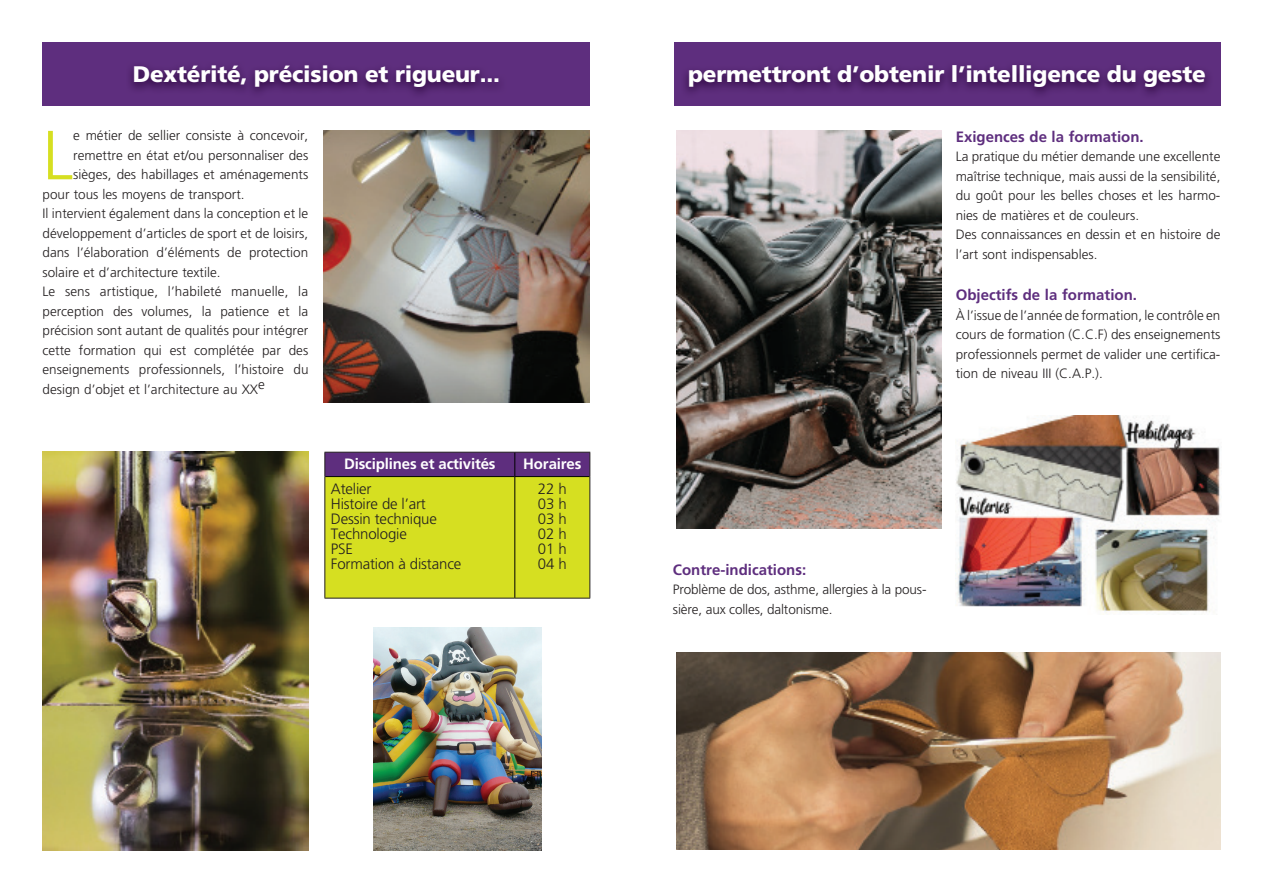
<style>
.page{position:relative;width:1263px;height:893px;background:#fff}
.page>*{position:absolute;margin:0;border:0;box-sizing:border-box;transform-origin:0 0}
.t1{font:300 69.3px "Frutiger LT Std";color:#d6df21}
.t2{font:900 22.5px "Frutiger";letter-spacing:-.01em;color:#fff}
.t3{font:300 15px/15px "Frutiger";letter-spacing:-.01em;color:#231f20}
.t4{font:700 15px "Frutiger LT Std";color:#5e2e7e}
.t5{font:700 15px "Frutiger";letter-spacing:-.01em;color:#fff}
.t6{font:300 13.5px/19.5px "Frutiger LT Std";color:#231f20}
</style>
<div class="page">
<svg style="left:43px;top:43px;width:547px;height:63px;background:#592a78"></svg>
<svg style="left:674px;top:43px;width:546px;height:63px;background:#582976"></svg>
<img style="left:955px;top:415px;width:265px;height:198px">
<img style="left:676px;top:130px;width:266px;height:399px">
<img style="left:676px;top:653px;width:544px;height:196px">
<img style="left:324px;top:131px;width:266px;height:272px">
<img style="left:43px;top:452px;width:265px;height:398px">
<hr style="left:324px;top:598px;width:191px;height:1px;background:#231f20">
<hr style="left:515px;top:598px;width:75px;height:1px;background:#231f20">
<svg style="left:324px;top:452px;width:266px;height:146px;background:#c0bf30"></svg>
<hr style="left:514px;top:477px;width:1px;height:121px;background:#000">
<hr style="left:325px;top:476px;width:190px;height:1px;background:#000">
<hr style="left:515px;top:476px;width:74px;height:1px;background:#000">
<img style="left:374px;top:627px;width:167px;height:223px">
<h2 class="t2" style="left:133px;top:60px;width:369px">Dextérité, précision et rigueur...</h2>
<h2 class="t2" style="left:688px;top:60px;width:519px">permettront d’obtenir l’intelligence du geste</h2>
<h1 class="t1" style="left:43px;top:116px;width:32px">L</h1>
<p class="t6" style="left:73px;top:126px;width:236px">e métier de sellier consiste à concevoir,</p>
<p class="t6" style="left:73px;top:146px;width:236px">remettre en état et/ou personnaliser des</p>
<p class="t6" style="left:73px;top:165px;width:236px">sièges, des habillages et aménagements</p>
<p class="t6" style="left:43px;top:185px;width:204px">pour tous les moyens de transport.</p>
<p class="t6" style="left:43px;top:204px;width:267px">Il intervient également dans la conception et le</p>
<p class="t6" style="left:43px;top:224px;width:267px">développement d’articles de sport et de loisirs,</p>
<p class="t6" style="left:43px;top:243px;width:267px">dans l’élaboration d’éléments de protection</p>
<p class="t6" style="left:43px;top:263px;width:180px">solaire et d’architecture textile.</p>
<p class="t6" style="left:43px;top:282px;width:267px">Le sens artistique, l’habileté manuelle, la</p>
<p class="t6" style="left:43px;top:302px;width:267px">perception des volumes, la patience et la</p>
<p class="t6" style="left:43px;top:321px;width:267px">précision sont autant de qualités pour intégrer</p>
<p class="t6" style="left:43px;top:341px;width:267px">cette formation qui est complétée par des</p>
<p class="t6" style="left:43px;top:360px;width:267px">enseignements professionnels, l’histoire du</p>
<p class="t6" style="left:43px;top:380px;width:224px">design d’objet et l’architecture au XXe</p>
<p class="t5" style="left:344px;top:455px;width:153px">Disciplines et activités</p>
<p class="t5" style="left:523px;top:455px;width:60px">Horaires</p>
<p class="t3" style="left:331px;top:481px;width:132px">Atelier<br>Histoire de l’art<br>Dessin technique<br>Technologie<br>PSE<br>Formation à distance</p>
<p class="t3" style="left:538px;top:481px;width:30px;text-align:justify">22 h 03 h 03 h 02 h 01 h 04 h</p>
<p class="t4" style="left:956px;top:128px;width:189px">Exigences de la formation.</p>
<p class="t6" style="left:956px;top:147px;width:266px">La pra tique du métier demande une excel lente maî trise tech nique, mais aussi de la sen si bi lité, du goût pour les belles choses et les har mo&shy;nies de matières et de cou leurs.<br>Des connais sances en des sin et en his toire de l’art sont indis pen sables.</p>
<p class="t4" style="left:956px;top:286px;width:183px">Objectifs de la formation.</p>
<p class="t6" style="left:956px;top:306px;width:266px;text-align:justify">À l’is sue de l’an née de for ma tion, le contrôle en cours de for ma tion (C.C.F) des enseignements pro fes sion nels permet de vali der une cer ti fi ca&shy;tion de niveau III (C.A.P.).</p>
<p class="t4" style="left:673px;top:561px;width:135px">Contre-indications:</p>
<p class="t6" style="left:673px;top:580px;width:255px">Problème de dos, asthme, allergies à la pous&shy;sière, aux colles, daltonisme.</p>
</div>
